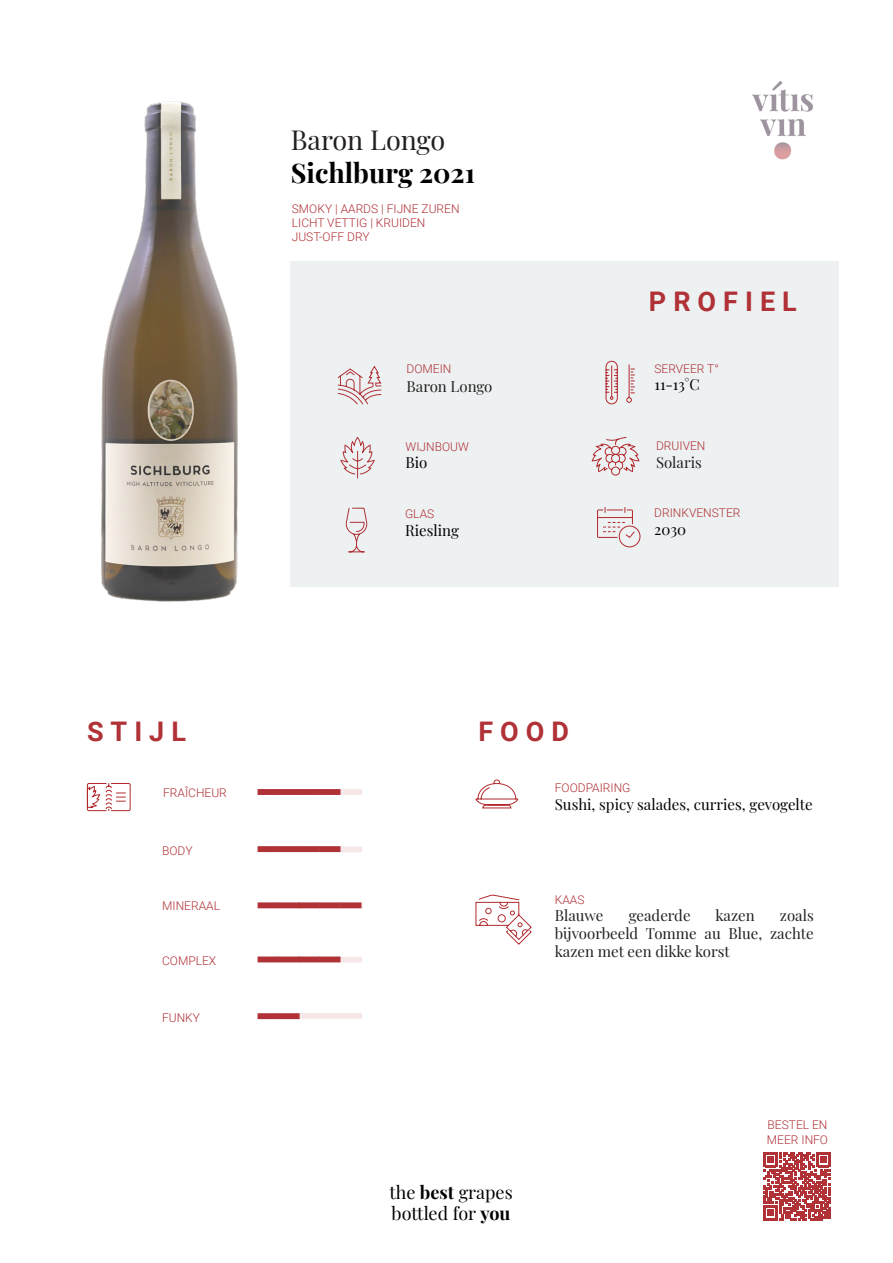
<style>
.page{position:relative;width:893px;height:1263px;background:#fff}
.page>*{position:absolute;margin:0;border:0;box-sizing:border-box;transform-origin:0 0}
.t1{font:700 27px "Roboto";letter-spacing:.26em;color:#b03136}
.t2{font:700 27px "Playfair Display";color:#000001}
.t3{font:27px "Playfair Display";color:#231f20}
.t4{font:18px/21.6px "Playfair Display";color:#000001}
.t5{font:15px/18px "Playfair Display";color:#231f20;text-align:justify}
.t6{font:15px "Playfair Display";color:#000001}
.t7{font:300 12px/14.4px "Roboto";color:#b03136}
.s1{font-weight:700}
</style>
<div class="page">
<img style="left:752px;top:81px;width:61px;height:79px">
<div style="left:290px;top:261px;width:549px;height:325px;background:#edf1f2"></div>
<img style="left:101px;top:101px;width:137px;height:501px">
<svg style="left:337px;top:365px;width:45px;height:40px"></svg>
<svg style="left:340px;top:437px;width:35px;height:42px"></svg>
<svg style="left:591px;top:437px;width:49px;height:39px"></svg>
<svg style="left:605px;top:360px;width:30px;height:45px"></svg>
<svg style="left:345px;top:507px;width:23px;height:46px"></svg>
<svg style="left:597px;top:507px;width:44px;height:41px"></svg>
<div style="left:258px;top:789px;width:104px;height:6px;background:#f6e8e8"></div>
<svg style="left:86px;top:783px;width:45px;height:28px"></svg>
<div style="left:258px;top:1013px;width:104px;height:6px;background:#f6e8e8"></div>
<svg style="left:258px;top:957px;width:104px;height:6px"></svg>
<svg style="left:258px;top:789px;width:20px;height:6px"></svg>
<div style="left:258px;top:846px;width:104px;height:6px;background:#f6e8e8"></div>
<svg style="left:278px;top:789px;width:20px;height:6px"></svg>
<div style="left:298px;top:789px;width:22px;height:6px;background:#b03136;border:2px solid #b03136"></div>
<svg style="left:319px;top:789px;width:21px;height:6px"></svg>
<svg style="left:258px;top:846px;width:20px;height:6px"></svg>
<svg style="left:278px;top:846px;width:20px;height:6px"></svg>
<svg style="left:298px;top:846px;width:21px;height:6px"></svg>
<svg style="left:319px;top:846px;width:21px;height:6px"></svg>
<svg style="left:258px;top:902px;width:20px;height:6px"></svg>
<svg style="left:278px;top:902px;width:20px;height:6px"></svg>
<svg style="left:298px;top:902px;width:21px;height:6px"></svg>
<svg style="left:319px;top:902px;width:21px;height:6px"></svg>
<svg style="left:258px;top:1013px;width:20px;height:6px"></svg>
<svg style="left:278px;top:1013px;width:22px;height:6px"></svg>
<svg style="left:258px;top:956px;width:20px;height:6px"></svg>
<svg style="left:278px;top:956px;width:20px;height:6px"></svg>
<svg style="left:298px;top:956px;width:21px;height:6px"></svg>
<svg style="left:319px;top:956px;width:21px;height:6px"></svg>
<svg style="left:340px;top:902px;width:21px;height:6px"></svg>
<svg style="left:475px;top:779px;width:44px;height:30px"></svg>
<svg style="left:475px;top:894px;width:57px;height:51px"></svg>
<svg style="left:763px;top:1153px;width:68px;height:67px"></svg>
<p class="t3" style="left:291px;top:119px;width:156px">Baron Longo</p>
<p class="t2" style="left:291px;top:151px;width:186px">Sichlburg 2021</p>
<p class="t7" style="left:292px;top:201px;width:169px">SMOKY | AARDS | FIJNE ZUREN<br>LICHT VETTIG | KRUIDEN<br>JUST-OFF DRY</p>
<p class="t7" style="left:407px;top:361px;width:46px">DOMEIN</p>
<p class="t1" style="left:649px;top:283px;width:149px">PROFIEL</p>
<p class="t7" style="left:654px;top:361px;width:66px">SERVEER T°</p>
<p class="t5" style="left:407px;top:376px;width:87px">Baron Longo</p>
<p class="t6" style="left:654px;top:373px;width:47px">11-13°C</p>
<p class="t7" style="left:406px;top:439px;width:65px">WIJNBOUW</p>
<p class="t6" style="left:406px;top:451px;width:23px">Bio</p>
<p class="t7" style="left:656px;top:438px;width:51px">DRUIVEN</p>
<p class="t5" style="left:656px;top:452px;width:47px">Solaris</p>
<p class="t7" style="left:405px;top:506px;width:31px">GLAS</p>
<p class="t7" style="left:654px;top:505px;width:88px">DRINKVENSTER</p>
<p class="t6" style="left:405px;top:518px;width:55px">Riesling</p>
<p class="t1" style="left:87px;top:713px;width:100px">STIJL</p>
<p class="t1" style="left:478px;top:713px;width:92px">FOOD</p>
<p class="t6" style="left:654px;top:517px;width:33px">2030</p>
<p class="t7" style="left:163px;top:785px;width:65px">FRAÎCHEUR</p>
<p class="t7" style="left:162px;top:842px;width:32px">BODY</p>
<p class="t7" style="left:162px;top:898px;width:59px">MINERAAL</p>
<p class="t7" style="left:162px;top:953px;width:56px">COMPLEX</p>
<p class="t7" style="left:162px;top:1010px;width:39px">FUNKY</p>
<p class="t7" style="left:555px;top:780px;width:77px">FOODPAIRING</p>
<p class="t6" style="left:555px;top:792px;width:259px">Sushi, spicy salades, curries, gevogelte</p>
<p class="t7" style="left:555px;top:892px;width:31px">KAAS</p>
<p class="t5" style="left:555px;top:905px;width:260px;text-indent:225px">zoals bijvoorbeeld Tomme au Blue, zachte kazen met een dikke korst</p>
<p class="t5" style="left:555px;top:905px;width:50px">Blauwe</p>
<p class="t5" style="left:629px;top:905px;width:63px">geaderde</p>
<p class="t5" style="left:715px;top:905px;width:41px">kazen</p>
<p class="t4" style="left:389px;top:1180px;width:125px">the <span class="s1">best</span> grapes bottled for <span class="s1">you</span></p>
<p class="t7" style="left:767px;top:1117px;width:63px">BESTEL EN<br>MEER INFO</p>
</div>
